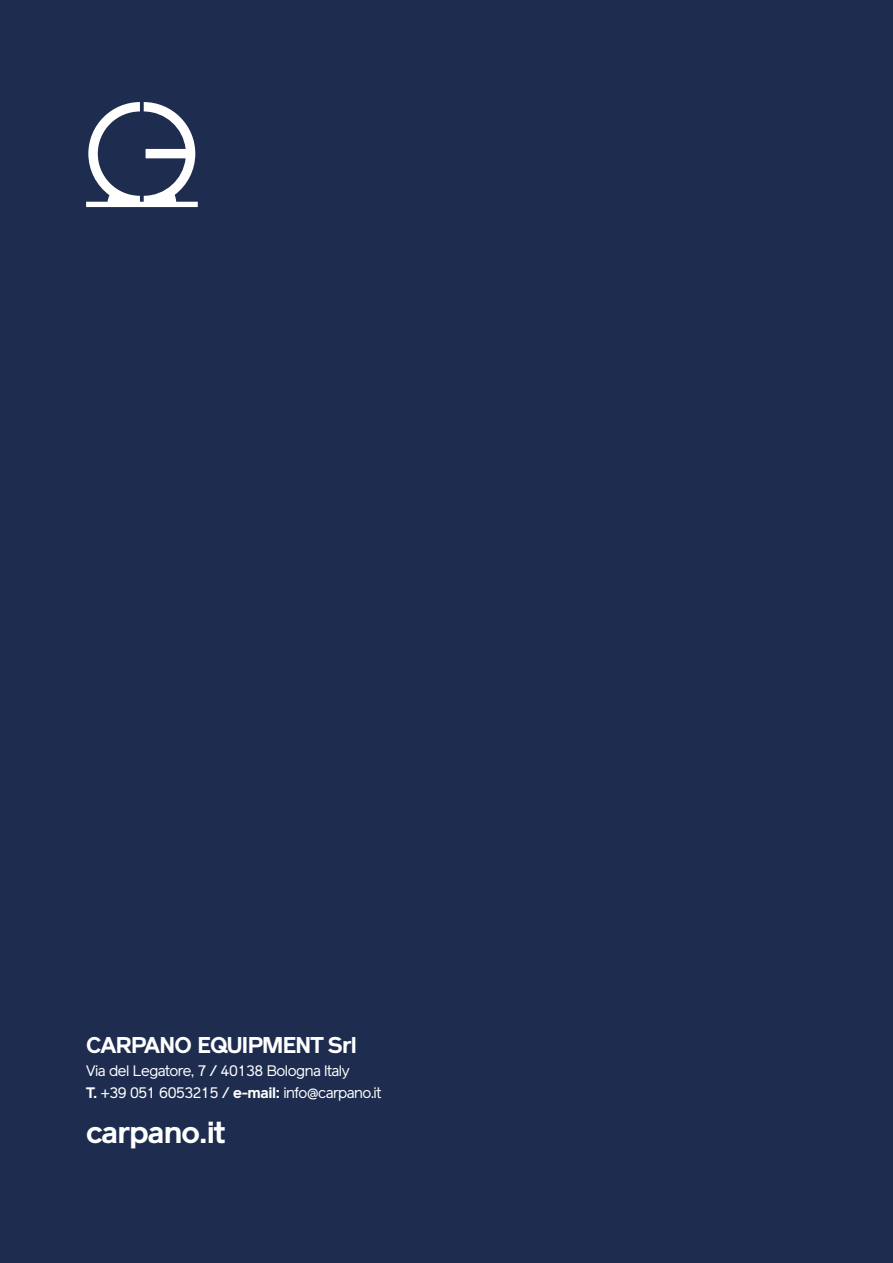
<style>
.page{position:relative;width:893px;height:1263px;background:#1d2c4f}
.page>*{position:absolute;margin:0;border:0;box-sizing:border-box;transform-origin:0 0}
.t1{font:700 30px "Reader";letter-spacing:-.03em;color:#fff}
.t2{font:700 22.5px "Reader";letter-spacing:-.03em;color:#fff}
.t3{font:15px/22.5px "Reader";letter-spacing:-.03em;color:#fff}
.s1{font-weight:700}
</style>
<div class="page">
<svg style="left:86px;top:102px;width:112px;height:105px"></svg>
<h2 class="t2" style="left:86px;top:1032px;width:272px">CARPANO EQUIPMENT Srl</h2>
<p class="t3" style="left:86px;top:1059px;width:297px">Via del Legatore, 7 / 40138 Bologna Italy<br><span class="s1">T.</span> +39 051 6053215 / <span class="s1">e-mail:</span> info@carpano.it</p>
<h1 class="t1" style="left:86px;top:1115px;width:141px">carpano.it</h1>
</div>
